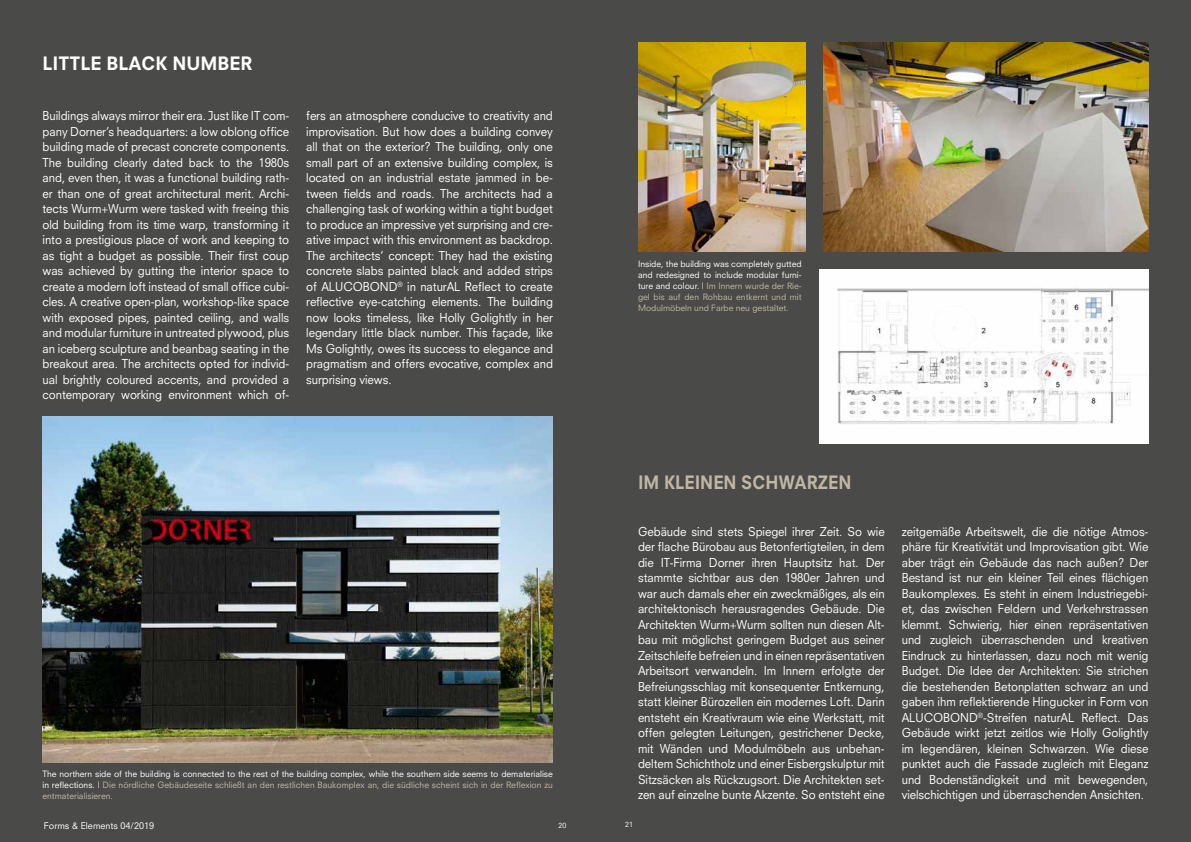
<style>
.page{position:relative;width:1191px;height:842px;background:#fff}
.page>*{position:absolute;margin:0;border:0;box-sizing:border-box;transform-origin:0 0}
.t1{font:800 18px "Neuzeit SLT Std";color:#c1b6a2;scale:.93 1}
.t2{font:800 18px "Neuzeit SLT Std";color:#fff}
.t3{font:12px/15.5px "Neuzeit SLT Std";letter-spacing:-.005em;color:#fff;text-align:justify;scale:.95 1}
.t4{font:9px "Neuzeit SLT Std";color:#fff}
.t5{font:8.5px/11px "Neuzeit SLT Std";color:#fff;text-align:justify}
.t6{font:7px "Neuzeit SLT Std";color:#fff}
.s1{color:#c1b6a2}
</style>
<div class="page">
<div style="left:0;top:0;width:595px;height:842px;background:#4a4a49"></div>
<div style="left:595px;top:0;width:596px;height:842px;background:#4a4a49"></div>
<img style="left:43px;top:416px;width:510px;height:346px">
<img style="left:823px;top:43px;width:325px;height:208px">
<img style="left:638px;top:43px;width:168px;height:209px">
<img style="left:819px;top:269px;width:329px;height:175px">
<h1 class="t2" style="left:43px;top:53px;width:211px">LITTLE BLACK NUMBER</h1>
<p class="t3" style="left:43px;top:108px;width:261px">Buildings always mirror their era. Just like IT com&shy;pany Dorner’s headquarters: a low oblong office building made of precast concrete components.<br>The building clearly dated back to the 1980s and, even then, it was a functional building rath&shy;er than one of great architectural merit. Archi&shy;tects Wurm+Wurm were tasked with freeing this old building from its time warp, transforming it into a prestigious place of work and keeping to as tight a budget as possible. Their first coup was achieved by gutting the interior space to create a modern loft instead of small office cubi&shy;cles. A creative open-plan, workshop-like space with exposed pipes, painted ceiling, and walls and modular furniture in untreated plywood, plus an iceberg sculpture and beanbag seating in the breakout area. The architects opted for individ&shy;ual brightly coloured accents, and provided a contemporary working environment which of-</p>
<p class="t3" style="left:306px;top:108px;width:261px">fers an atmosphere conducive to creativity and improvisation. But how does a building convey all that on the exterior? The building, only one small part of an extensive building complex, is located on an industrial estate jammed in be&shy;tween fields and roads. The architects had a challenging task of working within a tight budget to produce an impressive yet surprising and cre&shy;ative impact with this environment as backdrop.<br>The architects’ concept: They had the existing concrete slabs painted black and added strips of ALUCOBOND<sup>®</sup> in naturAL Reflect to create reflective eye-catching elements. The building now looks timeless, like Holly Golightly in her legendary little black number. This façade, like Ms Golightly, owes its success to elegance and pragmatism and offers evocative, complex and surprising views.</p>
<p class="t5" style="left:43px;top:769px;width:512px">The northern side of the building is connected to the rest of the building complex, while the southern side seems to dematerialise in reflections. | <span class="s1">Die nördliche Gebäudeseite schließt an den restlichen Baukomplex an, die südliche scheint sich in der Reflexion zu entmaterialisieren.</span></p>
<p class="t5" style="left:638px;top:258px;width:165px">Inside, the building was completely gutted and redesigned to include modular furni&shy;ture and colour. | <span class="s1">Im Innern wurde der Rie&shy;gel bis auf den Rohbau entkernt und mit Modulmöbeln und Farbe neu gestaltet.</span></p>
<h1 class="t1" style="left:638px;top:471px;width:231px">IM KLEINEN SCHWARZEN</h1>
<p class="t3" style="left:638px;top:524px;width:261px">Gebäude sind stets Spiegel ihrer Zeit. So wie der flache Bürobau aus Betonfertigteilen, in dem die IT-Firma Dorner ihren Hauptsitz hat. Der stammte sichtbar aus den 1980er Jahren und war auch damals eher ein zweckmäßiges, als ein architektonisch herausragendes Gebäude. Die Architekten Wurm+Wurm sollten nun diesen Alt&shy;bau mit möglichst geringem Budget aus seiner Zeitschleife befreien und in einen repräsentativen Arbeitsort verwandeln. Im Innern erfolgte der Befreiungsschlag mit konsequenter Entkernung, statt kleiner Bürozellen ein modernes Loft. Darin entsteht ein Kreativraum wie eine Werkstatt, mit offen gelegten Leitungen, gestrichener Decke, mit Wänden und Modulmöbeln aus unbehan&shy;deltem Schichtholz und einer Eisbergskulptur mit Sitzsäcken als Rückzugsort. Die Architekten set&shy;zen auf einzelne bunte Akzente. So entsteht eine</p>
<p class="t3" style="left:901px;top:524px;width:261px">zeitgemäße Arbeitswelt, die die nötige Atmos&shy;phäre für Kreativität und Improvisation gibt. Wie aber trägt ein Gebäude das nach außen? Der Bestand ist nur ein kleiner Teil eines flächigen Baukomplexes. Es steht in einem Industriegebi&shy;et, das zwischen Feldern und Verkehrstrassen klemmt. Schwierig, hier einen repräsentativen und zugleich überraschenden und kreativen Eindruck zu hinterlassen, dazu noch mit wenig Budget. Die Idee der Architekten: Sie strichen die bestehenden Betonplatten schwarz an und gaben ihm reflektierende Hingucker in Form von ALUCOBOND<sup>®</sup>-Streifen naturAL Reflect. Das Gebäude wirkt jetzt zeitlos wie Holly Golightly im legendären, kleinen Schwarzen. Wie diese punktet auch die Fassade zugleich mit Eleganz und Bodenständigkeit und mit bewegenden, vielschichtigen und überraschenden Ansichten.</p>
<p class="t4" style="left:44px;top:820px;width:112px">Forms &amp; Elements 04/2019</p>
<p class="t6" style="left:558px;top:821px;width:9px">20</p>
<p class="t6" style="left:625px;top:820px;width:9px">21</p>
</div>
